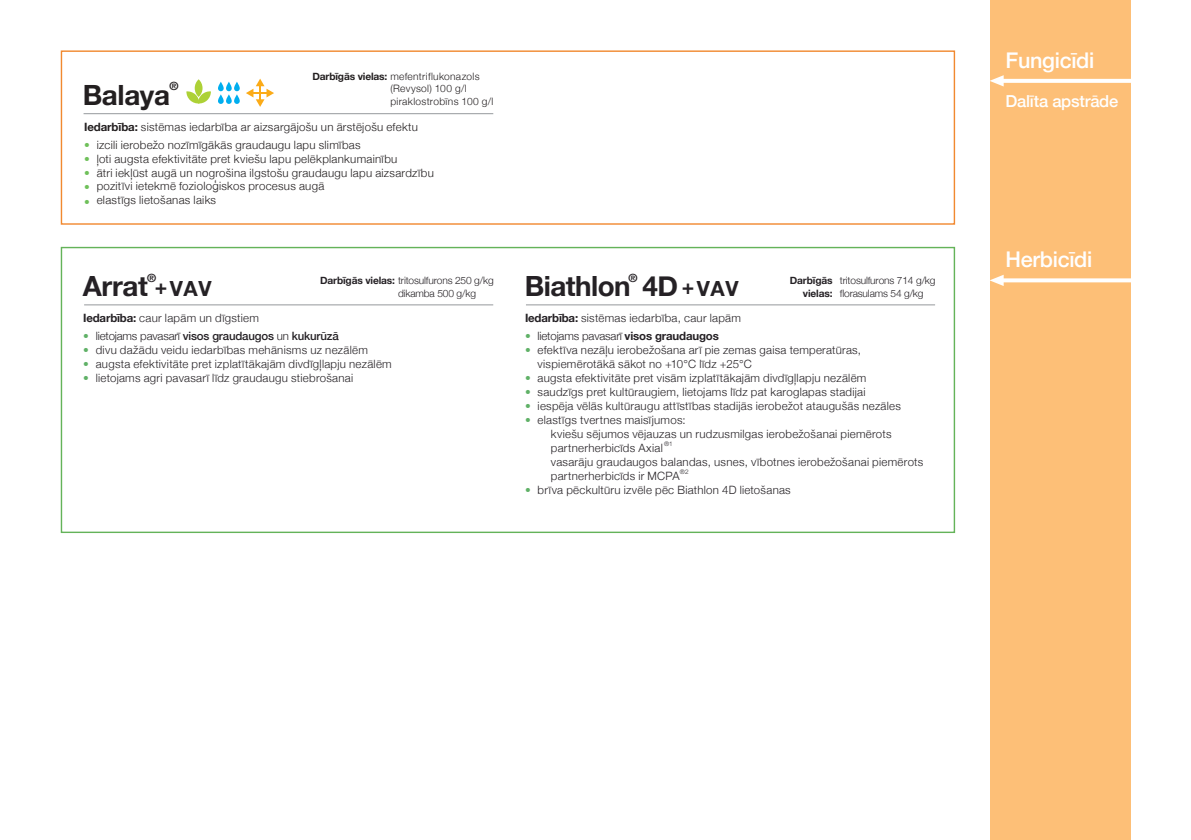
<style>
.page{position:relative;width:1191px;height:840px;background:#fff}
.page>*{position:absolute;margin:0;border:0;box-sizing:border-box;transform-origin:0 0}
.t1{font:700 27.8px "Helvetica Neue";letter-spacing:-.02em;color:#252125}
.t2{font:700 27.8px "Helvetica Neue";letter-spacing:-.015em;color:#231f20}
.t3{font:500 21.6px "Helvetica Neue";letter-spacing:-.015em;color:#fff}
.t4{font:700 20.8px "Helvetica Neue";letter-spacing:.03em;color:#252125}
.t5{font:500 16.6px "Helvetica Neue";letter-spacing:-.015em;color:#fff}
.t6{font:300 11.4px/14px "Helvetica Neue";letter-spacing:.025em;color:#252125}
.t7{font:300 11.4px/13.8px "Helvetica Neue";letter-spacing:.025em;color:#231f20}
.t8{font:500 11.4px "Helvetica Neue";letter-spacing:-.015em;color:#252125}
.t9{font:300 11.4px "Helvetica Neue";letter-spacing:-.015em;color:#252125}
.t10{font:300 11.4px/14.2px "Helvetica Neue";color:#6fc05a;text-align:justify}
.t11{font:700 11.4px "Helvetica Neue";color:#231f20}
.t12{font:700 11.2px "Helvetica Neue";color:#252125}
.t13{font:300 10.2px/13px "Helvetica Neue";letter-spacing:-.015em;color:#252125}
.t14{font:300 10.2px/12.2px "Helvetica Neue";letter-spacing:.03em;color:#231f20}
.t15{font:700 10.2px "Helvetica Neue";letter-spacing:-.015em;color:#252125}
.t16{font:300 6.4px "Helvetica Neue";color:#252125}
.s1{font-weight:700}
.s2{color:#6fc05a}
.s3{font-weight:300;color:#60b167}
.s4{font-weight:300}
.s5{color:#60b167}
</style>
<div class="page">
<div style="left:990px;top:0;width:140px;height:839px;background:#fdbf77"></div>
<svg style="left:1003px;top:79px;width:128px;height:4px"></svg>
<svg style="left:990px;top:75px;width:13px;height:11px"></svg>
<svg style="left:1003px;top:278px;width:128px;height:4px"></svg>
<svg style="left:990px;top:275px;width:13px;height:11px"></svg>
<hr style="left:84px;top:304px;width:409px;height:1px;background:#95999c">
<hr style="left:526px;top:304px;width:409px;height:1px;background:#95999c">
<div style="left:61px;top:50px;width:894px;height:174px;border:1px solid #f18930"></div>
<svg style="left:246px;top:79px;width:28px;height:28px"></svg>
<svg style="left:218px;top:94px;width:6px;height:10px"></svg>
<svg style="left:226px;top:94px;width:6px;height:10px"></svg>
<svg style="left:234px;top:94px;width:6px;height:10px"></svg>
<svg style="left:218px;top:82px;width:6px;height:9px"></svg>
<svg style="left:226px;top:82px;width:6px;height:9px"></svg>
<svg style="left:234px;top:82px;width:6px;height:9px"></svg>
<svg style="left:186px;top:91px;width:25px;height:13px"></svg>
<div style="left:195px;top:79px;width:7px;height:18px;background:#add136;border-radius:50%"></div>
<hr style="left:84px;top:113px;width:409px;height:1px;background:#95999c">
<h1 class="t2" style="left:83px;top:73px;width:89px">Balaya</h1>
<p class="t11" style="left:170px;top:77px;width:11px">®</p>
<p class="t14" style="left:390px;top:69px;width:105px;text-indent:-78px"><span class="s1">Darbīgās vielas:</span> mefentriflukonazols (Revysol) 100 g/l piraklostrobīns 100 g/l</p>
<p class="t7" style="left:84px;top:119px;width:335px"><span class="s1">Iedarbība:</span> sistēmas iedarbība ar aizsargājošu un ārstējošu efektu</p>
<p class="t7" style="left:97px;top:137px;width:339px;text-indent:-13px"><span class="s2">•</span> izcili ierobežo nozīmīgākās graudaugu lapu slimības<br>ļoti augsta efektivitāte pret kviešu lapu pelēkplankumainību<br>ātri iekļūst augā un nogrošina ilgstošu graudaugu lapu aizsardzību pozitīvi ietekmē fozioloģiskos procesus augā<br>elastīgs lietošanas laiks</p>
<p class="t10" style="left:84px;top:151px;width:7px">• • • •</p>
<h1 class="t1" style="left:83px;top:264px;width:66px">Arrat</h1>
<p class="t12" style="left:147px;top:269px;width:11px">®</p>
<h3 class="t4" style="left:155px;top:272px;width:58px">+VAV</h3>
<p class="t13" style="left:398px;top:273px;width:97px;text-indent:-78px"><span class="s1">Darbīgās vielas:</span> tritosulfurons 250 g/kg dikamba 500 g/kg</p>
<p class="t6" style="left:83px;top:310px;width:177px"><span class="s1">Iedarbība:</span> caur lapām un dīgstiem</p>
<p class="t8" style="left:83px;top:327px;width:257px"><span class="s3">•</span> <span class="s4">lietojams pavasarī</span> visos graudaugos <span class="s4">un</span> kukurūzā</p>
<p class="t6" style="left:83px;top:342px;width:286px"><span class="s5">•</span> divu dažādu veidu iedarbības mehānisms uz nezālēm</p>
<p class="t6" style="left:83px;top:356px;width:310px"><span class="s5">•</span> augsta efektivitāte pret izplatītākajām divdīgļlapju nezālēm</p>
<p class="t6" style="left:83px;top:370px;width:271px"><span class="s5">•</span> lietojams agri pavasarī līdz graudaugu stiebrošanai</p>
<p class="t12" style="left:628px;top:269px;width:11px">®</p>
<p class="t6" style="left:525px;top:310px;width:217px"><span class="s1">Iedarbība:</span> sistēmas iedarbība, caur lapām</p>
<p class="t9" style="left:525px;top:326px;width:195px"><span class="s5">•</span> lietojams pavasarī <span class="s1">visos graudaugos</span></p>
<p class="t6" style="left:537px;top:342px;width:325px;text-indent:-13px"><span class="s5">•</span> efektīva nezāļu ierobežošana arī pie zemas gaisa temperatūras, vispiemērotākā sākot no +10°C līdz +25°C</p>
<p class="t6" style="left:525px;top:370px;width:343px"><span class="s5">•</span> augsta efektivitāte pret visām izplatītākajām divdīgļlapju nezālēm</p>
<p class="t6" style="left:525px;top:384px;width:342px"><span class="s5">•</span> saudzīgs pret kultūraugiem, lietojams līdz pat karoglapas stadijai</p>
<p class="t6" style="left:525px;top:398px;width:377px"><span class="s5">•</span> iespēja vēlās kultūraugu attīstības stadijās ierobežot ataugušās nezāles</p>
<p class="t6" style="left:551px;top:412px;width:342px;text-indent:-26px"><span class="s5">•</span> elastīgs tvertnes maisījumos:<br>kviešu sējumos vējauzas un rudzusmilgas ierobežošanai piemērots partnerherbicīds Axial</p>
<h1 class="t1" style="left:525px;top:264px;width:155px">Biathlon 4D</h1>
<h3 class="t4" style="left:682px;top:272px;width:58px">+VAV</h3>
<p class="t13" style="left:840px;top:273px;width:97px">tritosulfurons 714 g/kg florasulams 54 g/kg</p>
<p class="t15" style="left:790px;top:272px;width:44px">Darbīgās</p>
<p class="t15" style="left:803px;top:285px;width:31px">vielas:</p>
<p class="t16" style="left:664px;top:438px;width:10px">®1</p>
<p class="t6" style="left:551px;top:454px;width:374px">vasarāju graudaugos balandas, usnes, vībotnes ierobežošanai piemērots partnerherbicīds ir MCPA</p>
<p class="t16" style="left:680px;top:466px;width:10px">®2</p>
<p class="t6" style="left:525px;top:482px;width:267px"><span class="s5">•</span> brīva pēckultūru izvēle pēc Biathlon 4D lietošanas</p>
<h2 class="t3" style="left:1005px;top:42px;width:90px">Fungicīdi</h2>
<h3 class="t5" style="left:1005px;top:87px;width:114px">Dalīta apstrāde</h3>
<h2 class="t3" style="left:1005px;top:241px;width:88px">Herbicīdi</h2>
</div>
